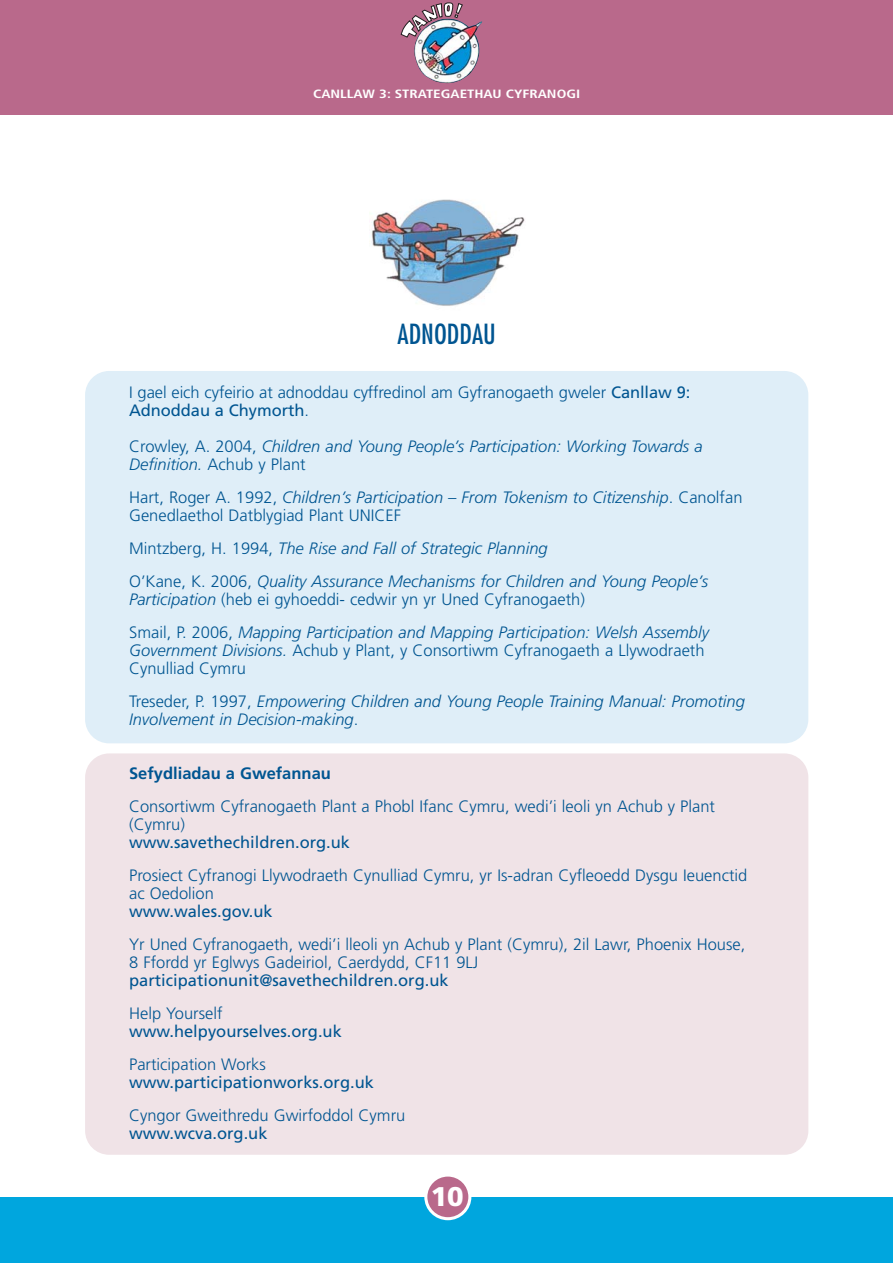
<style>
.page{position:relative;width:893px;height:1263px;background:#fff}
.page>*{position:absolute;margin:0;border:0;box-sizing:border-box;transform-origin:0 0}
.t1{font:condensed 27px "Futura";color:#005591}
.t2{font:900 27px "Frutiger";color:#fff}
.t3{font:300 16.5px/18px "Frutiger";color:#005591}
.t4{font:italic 300 16.5px/18px "Frutiger";color:#005591}
.t5{font:16.5px "Frutiger";color:#005591}
.t6{font:700 16.5px "Frutiger";color:#005591}
.t7{font:700 condensed 12px "Frutiger";color:#fff;scale:1.25 1}
.s1{font-weight:400}
.s2{font-style:normal}
.s3{font-style:italic}
</style>
<div class="page">
<div style="left:85px;top:371px;width:723px;height:372px;background:#dfeef8;border-radius:24px"></div>
<div style="left:85px;top:753px;width:723px;height:402px;background:#f0e3e7;border-radius:24px"></div>
<div style="left:0;top:1198px;width:892px;height:65px;background:#00a6de"></div>
<div style="left:426px;top:1175px;width:44px;height:44px;background:#b9698b;border-radius:50%"></div>
<div style="left:424px;top:1174px;width:47px;height:46px;border:3px solid #fff;border-radius:50%"></div>
<img style="left:371px;top:199px;width:154px;height:107px">
<div style="left:0;top:0;width:892px;height:115px;background:#b9698b"></div>
<img style="left:414px;top:21px;width:68px;height:62px">
<svg style="left:400px;top:2px;width:63px;height:36px"></svg>
<p class="t7" style="left:313px;top:89px;width:215px">CANLLAW 3: STRATEGAETHAU CYFRANOGI</p>
<h1 class="t1" style="left:397px;top:322px;width:100px">ADNODDAU</h1>
<p class="t3" style="left:129px;top:385px;width:563px">I gael eich cyfeirio at adnoddau cyffredinol am Gyfranogaeth gweler <span class="s1">Canllaw 9:<br>Adnoddau a Chymorth</span>.</p>
<p class="t4" style="left:129px;top:439px;width:575px"><span class="s2">Crowley, A. 2004,</span> Children and Young People’s Participation: Working Towards a<br>Definition. <span class="s2">Achub y Plant</span></p>
<p class="t3" style="left:129px;top:490px;width:615px">Hart, Roger A. 1992, <span class="s3">Children’s Participation – From Tokenism to Citizenship</span>. Canolfan<br>Genedlaethol Datblygiad Plant UNICEF</p>
<p class="t4" style="left:129px;top:533px;width:580px;line-height:33px"><span class="s2">Mintzberg, H. 1994,</span> The Rise and Fall of Strategic Planning<br><span class="s2">O’Kane, K. 2006,</span> Quality Assurance Mechanisms for Children and Young People’s</p>
<p class="t4" style="left:129px;top:584px;width:581px;line-height:33px">Participation <span class="s2">(heb ei gyhoeddi- cedwir yn yr Uned Cyfranogaeth)<br>Smail, P. 2006,</span> Mapping Participation and Mapping Participation: Welsh Assembly</p>
<p class="t3" style="left:129px;top:643px;width:577px"><span class="s3">Government Divisions.</span> Achub y Plant, y Consortiwm Cyfranogaeth a Llywodraeth<br>Cynulliad Cymru</p>
<p class="t4" style="left:129px;top:694px;width:617px"><span class="s2">Treseder, P. 1997,</span> Empowering Children and Young People Training Manual: Promoting<br>Involvement in Decision-making<span class="s2">.</span></p>
<p class="t6" style="left:129px;top:767px;width:203px">Sefydliadau a Gwefannau</p>
<p class="t3" style="left:129px;top:799px;width:587px">Consortiwm Cyfranogaeth Plant a Phobl Ifanc Cymru, wedi’i leoli yn Achub y Plant (Cymru)</p>
<p class="t5" style="left:129px;top:836px;width:222px">www.savethechildren.org.uk</p>
<p class="t3" style="left:129px;top:868px;width:619px">Prosiect Cyfranogi Llywodraeth Cynulliad Cymru, yr Is-adran Cyfleoedd Dysgu Ieuenctid ac Oedolion</p>
<p class="t5" style="left:129px;top:905px;width:145px">www.wales.gov.uk</p>
<p class="t3" style="left:129px;top:937px;width:617px">Yr Uned Cyfranogaeth, wedi’i lleoli yn Achub y Plant (Cymru), 2il Lawr, Phoenix House,<br>8 Ffordd yr Eglwys Gadeiriol, Caerdydd, CF11 9LJ</p>
<p class="t5" style="left:129px;top:974px;width:321px">participationunit@savethechildren.org.uk</p>
<p class="t3" style="left:129px;top:1006px;width:95px">Help Yourself</p>
<p class="t5" style="left:129px;top:1025px;width:214px">www.helpyourselves.org.uk</p>
<p class="t3" style="left:129px;top:1057px;width:138px">Participation Works</p>
<p class="t5" style="left:129px;top:1076px;width:246px">www.participationworks.org.uk</p>
<p class="t3" style="left:129px;top:1108px;width:278px">Cyngor Gweithredu Gwirfoddol Cymru</p>
<p class="t5" style="left:129px;top:1127px;width:140px">www.wcva.org.uk</p>
<h1 class="t2" style="left:430px;top:1186px;width:35px">10</h1>
</div>
